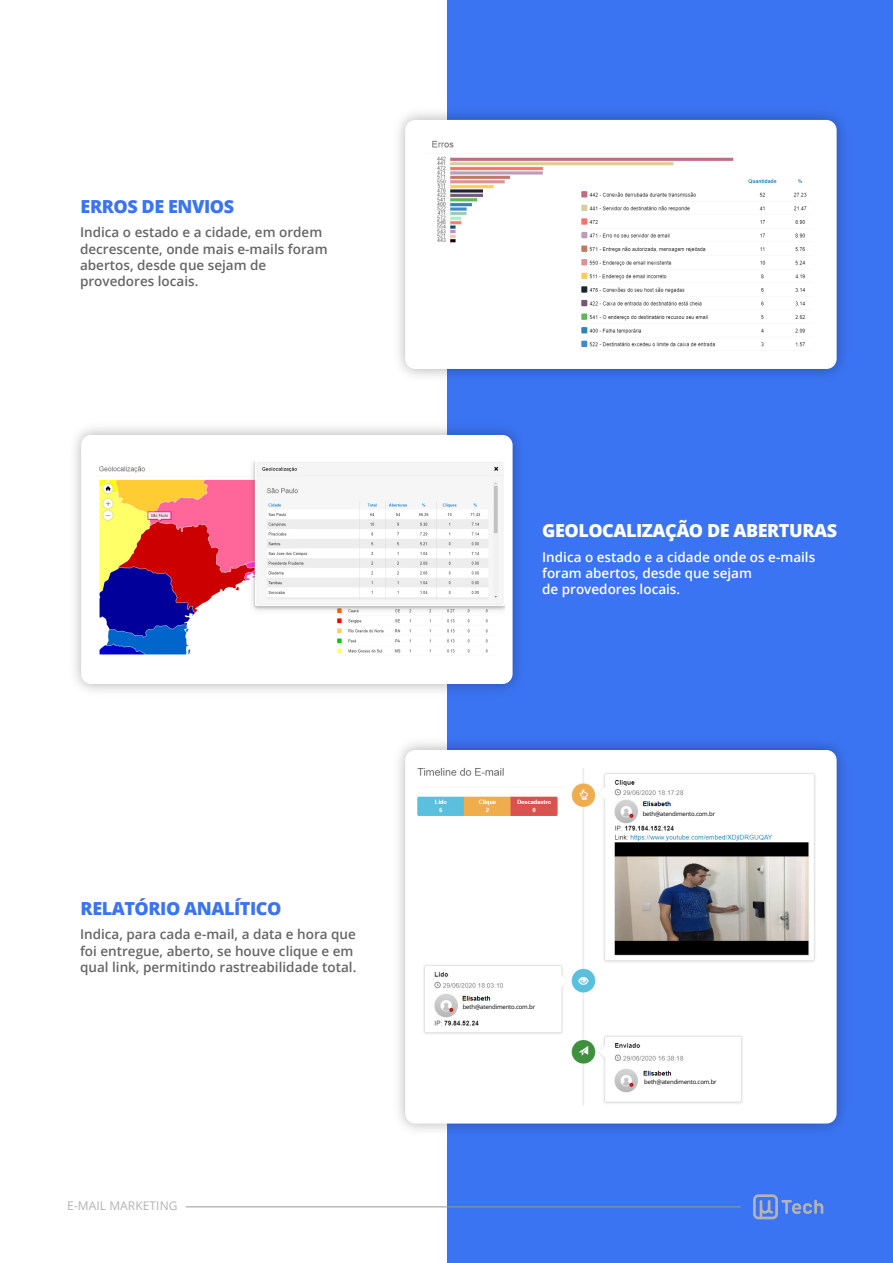
<style>
.page{position:relative;width:893px;height:1263px;background:#fff}
.page>*{position:absolute;margin:0;border:0;box-sizing:border-box;transform-origin:0 0}
.t1{font:800 18px "Open Sans";letter-spacing:-.025em;color:#3b74f2}
.t2{font:800 18px "Open Sans";letter-spacing:-.025em;color:#fff}
.t3{font:600 13.5px/16.2px "Open Sans";color:#666}
.t4{font:600 13.5px/16.2px "Open Sans";color:#fff}
.t5{font:12px "Open Sans";letter-spacing:.005em;color:#b3b3b3}
.t6{font:6px "Open Sans";letter-spacing:-.025em;color:#000}
</style>
<div class="page">
<div style="left:447px;top:0;width:446px;height:1263px;background:#3b74f2"></div>
<img style="left:399px;top:113px;width:444px;height:263px">
<div style="left:405px;top:120px;width:432px;height:249px;background:#fff;border-radius:10px"></div>
<img style="left:75px;top:428px;width:444px;height:263px">
<div style="left:81px;top:435px;width:432px;height:249px;background:#fff;border-radius:10px"></div>
<img style="left:399px;top:743px;width:444px;height:387px">
<div style="left:405px;top:750px;width:432px;height:373px;background:#fff;border-radius:10px"></div>
<img style="left:99px;top:462px;width:406px;height:193px">
<img style="left:417px;top:768px;width:399px;height:338px">
<img style="left:432px;top:140px;width:302px;height:105px">
<img style="left:572px;top:177px;width:235px;height:170px">
<svg style="left:753px;top:1194px;width:70px;height:25px"></svg>
<hr style="left:186px;top:1206px;width:555px;height:1px;background:#999">
<div style="left:640px;top:808px;width:87px;height:9px;background:#fff"></div>
<div style="left:460px;top:1002px;width:87px;height:9px;background:#fff"></div>
<div style="left:642px;top:1077px;width:87px;height:9px;background:#fff"></div>
<h1 class="t1" style="left:81px;top:192px;width:155px">ERROS DE ENVIOS</h1>
<p class="t3" style="left:80px;top:224px;width:249px">Indica o estado e a cidade, em ordem decrescente, onde mais e-mails foram abertos, desde que sejam de provedores locais.</p>
<h1 class="t1" style="left:81px;top:894px;width:202px">RELATÓRIO ANALÍTICO</h1>
<p class="t3" style="left:80px;top:926px;width:278px">Indica, para cada e-mail, a data e hora que foi entregue, aberto, se houve clique e em qual link, permitindo rastreabilidade total.</p>
<p class="t5" style="left:67px;top:1198px;width:112px">E-MAIL MARKETING</p>
<h1 class="t2" style="left:542px;top:517px;width:296px">GEOLOCALIZAÇÃO DE ABERTURAS</h1>
<p class="t4" style="left:542px;top:549px;width:275px">Indica o estado e a cidade onde os e-mails foram abertos, desde que sejam<br>de provedores locais.</p>
<p class="t6" style="left:463px;top:1003px;width:74px">beth@atendimento.com.br</p>
<p class="t6" style="left:643px;top:809px;width:74px">beth@atendimento.com.br</p>
<p class="t6" style="left:644px;top:1078px;width:74px">beth@atendimento.com.br</p>
</div>
